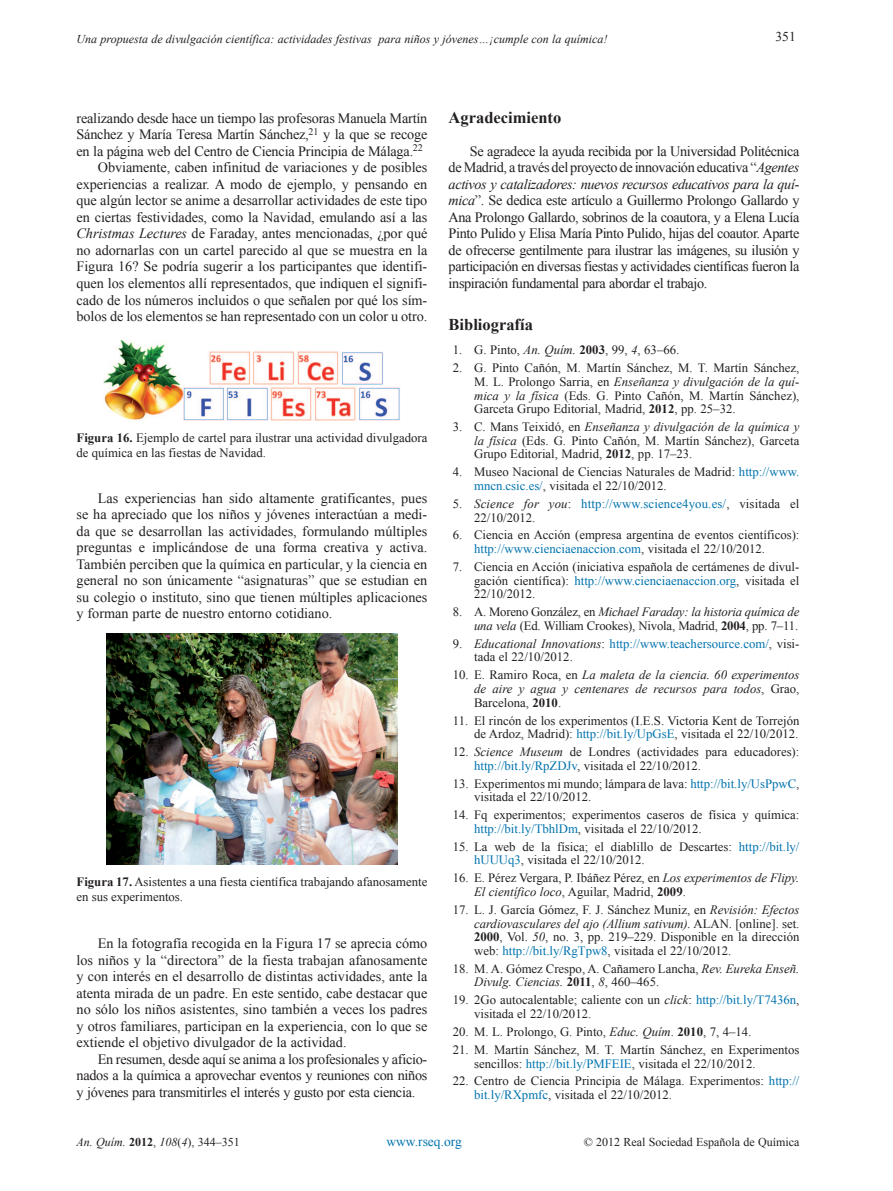
<style>
.page{position:relative;width:893px;height:1191px;background:#fff}
.page>*{position:absolute;margin:0;border:0;box-sizing:border-box;transform-origin:0 0}
.t1{font:700 16.5px "Times New Roman";color:#231f20}
.t2{font:14.25px/16.5px "Times New Roman";letter-spacing:-.005em;color:#231f20;text-align:justify}
.t3{font:13.5px "Times New Roman";color:#0073ae}
.t4{font:13.5px "Times New Roman";color:#231f20}
.t5{font:12.75px/13.6px "Times New Roman";color:#231f20}
.t6{font:12.75px/13.6px "Times New Roman";color:#0073ae}
.t7{font:italic 12.75px/13.6px "Times New Roman";color:#231f20;text-align:justify}
.t8{font:italic 12px "Times New Roman";color:#231f20}
.t9{font:12px "Times New Roman";color:#231f20}
.s1{font-style:italic}
.s2{font-weight:700}
.s3{color:#0073ae}
.s4{color:#231f20}
.s5{font-style:italic;color:#231f20}
.s6{font-style:normal}
.s7{font-weight:700;font-style:normal}
</style>
<div class="page">
<img style="left:103px;top:340px;width:297px;height:80px">
<img style="left:106px;top:633px;width:291px;height:231px">
<p class="t8" style="left:77px;top:34px;width:532px">Una propuesta de divulgación científica: actividades festivas para niños y jóvenes…¡cumple con la química!</p>
<p class="t4" style="left:775px;top:32px;width:22px">351</p>
<p class="t2" style="left:77px;top:111px;width:352px">realizando desde hace un tiempo las profesoras Manuela Martín</p>
<p class="t2" style="left:77px;top:128px;width:352px">Sánchez y María Teresa Martín Sánchez,<sup>21</sup> y la que se recoge</p>
<p class="t2" style="left:77px;top:144px;width:348px">en la página web del Centro de Ciencia Principia de Málaga.<sup>22</sup></p>
<p class="t2" style="left:98px;top:161px;width:331px">Obviamente, caben infinitud de variaciones y de posibles</p>
<p class="t2" style="left:77px;top:177px;width:352px">experiencias a realizar. A modo de ejemplo, y pensando en</p>
<p class="t2" style="left:77px;top:194px;width:352px">que algún lector se anime a desarrollar actividades de este tipo</p>
<p class="t2" style="left:77px;top:210px;width:352px">en ciertas festividades, como la Navidad, emulando así a las</p>
<p class="t2" style="left:77px;top:227px;width:352px"><span class="s1">Christmas Lectures</span> de Faraday, antes mencionadas, ¿por qué</p>
<p class="t2" style="left:77px;top:243px;width:352px">no adornarlas con un cartel parecido al que se muestra en la</p>
<p class="t2" style="left:77px;top:260px;width:352px">Figura 16? Se podría sugerir a los participantes que identifi-</p>
<p class="t2" style="left:77px;top:276px;width:352px">quen los elementos allí representados, que indiquen el signifi-</p>
<p class="t2" style="left:77px;top:293px;width:352px">cado de los números incluidos o que señalen por qué los sím-</p>
<p class="t2" style="left:77px;top:309px;width:352px">bolos de los elementos se han representado con un color u otro.</p>
<p class="t5" style="left:77px;top:431px;width:352px;line-height:15.3px"><span class="s2">Figura 16.</span> Ejemplo de cartel para ilustrar una actividad divulgadora de química en las fiestas de Navidad.</p>
<p class="t2" style="left:77px;top:491px;width:352px;text-indent:21px">Las experiencias han sido altamente gratificantes, pues se ha apreciado que los niños y jóvenes interactúan a medi&shy;da que se desarrollan las actividades, formulando múltiples preguntas e implicándose de una forma creativa y activa.<br>También perciben que la química en particular, y la ciencia en general no son únicamente “asignaturas” que se estudian en su colegio o instituto, sino que tienen múltiples aplicaciones y forman parte de nuestro entorno cotidiano.</p>
<p class="t5" style="left:77px;top:875px;width:352px;line-height:15.3px"><span class="s2">Figura 17.</span> Asistentes a una fiesta científica trabajando afanosamente en sus experimentos.</p>
<p class="t2" style="left:77px;top:936px;width:352px;text-indent:21px">En la fotografía recogida en la Figura 17 se aprecia cómo los niños y la “directora” de la fiesta trabajan afanosamente y con interés en el desarrollo de distintas actividades, ante la atenta mirada de un padre. En este sentido, cabe destacar que no sólo los niños asistentes, sino también a veces los padres y otros familiares, participan en la experiencia, con lo que se extiende el objetivo divulgador de la actividad.</p>
<p class="t2" style="left:77px;top:1052px;width:352px;text-indent:21px">En resumen, desde aquí se anima a los profesionales y aficio&shy;nados a la química a aprovechar eventos y reuniones con niños y jóvenes para transmitirles el interés y gusto por esta ciencia.</p>
<p class="t1" style="left:449px;top:112px;width:114px">Agradecimiento</p>
<p class="t2" style="left:449px;top:144px;width:352px;text-indent:21px">Se agradece la ayuda recibida por la Universidad Politécnica de Madrid, a través del proyecto de innovación educativa “<span class="s1">Agentes activos y catalizadores: nuevos recursos educativos para la quí&shy;mica</span>”. Se dedica este artículo a Guillermo Prolongo Gallardo y Ana Prolongo Gallardo, sobrinos de la coautora, y a Elena Lucía Pinto Pulido y Elisa María Pinto Pulido, hijas del coautor. Aparte de ofrecerse gentilmente para ilustrar las imágenes, su ilusión y participación en diversas fiestas y actividades científicas fueron la inspiración fundamental para abordar el trabajo.</p>
<p class="t1" style="left:449px;top:319px;width:86px">Bibliografía</p>
<p class="t5" style="left:453px;top:344px;width:228px">1. G. Pinto, <span class="s1">An. Quím.</span> <span class="s2">2003</span>, 99, <span class="s1">4</span>, 63–66.</p>
<p class="t5" style="left:474px;top:362px;width:327px;text-align:justify;text-indent:-21px">2. G. Pinto Cañón, M. Martín Sánchez, M. T. Martín Sánchez, M. L. Prolongo Sarria, en <span class="s1">Enseñanza y divulgación de la quí&shy;mica y la física</span> (Eds. G. Pinto Cañón, M. Martín Sánchez), Garceta Grupo Editorial, Madrid, <span class="s2">2012</span>, pp. 25–32.</p>
<p class="t5" style="left:474px;top:421px;width:327px;text-align:justify;text-indent:-21px">3. C. Mans Teixidó, en <span class="s1">Enseñanza y divulgación de la química y la física</span> (Eds. G. Pinto Cañón, M. Martín Sánchez), Garceta Grupo Editorial, Madrid, <span class="s2">2012</span>, pp. 17–23.</p>
<p class="t5" style="left:474px;top:466px;width:327px;text-indent:-21px">4. Museo Nacional de Ciencias Naturales de Madrid: <span class="s3">http://www. mncn.csic.es/</span>, visitada el 22/10/2012.</p>
<p class="t6" style="left:474px;top:496px;width:327px;text-indent:-21px"><span class="s4">5.</span> <span class="s5">Science for you</span><span class="s4">:</span> http://www.science4you.es/<span class="s4">, visitada el<br>22/10/2012.</span></p>
<p class="t5" style="left:474px;top:529px;width:327px;text-indent:-21px">6. Ciencia en Acción (empresa argentina de eventos científicos): <span class="s3">http://www.cienciaenaccion.com</span>, visitada el 22/10/2012.</p>
<p class="t5" style="left:474px;top:561px;width:327px;text-align:justify;text-indent:-21px">7. Ciencia en Acción (iniciativa española de certámenes de divul&shy;gación científica): <span class="s3">http://www.cienciaenaccion.org</span>, visitada el 22/10/2012.</p>
<p class="t5" style="left:453px;top:606px;width:348px;text-align:right">8. A. Moreno González, en <span class="s1">Michael Faraday: la historia química de una vela</span> (Ed. William Crookes), Nivola, Madrid, <span class="s2">2004</span>, pp. 7–11.</p>
<p class="t6" style="left:474px;top:636px;width:327px;text-indent:-21px"><span class="s4">9.</span> <span class="s5">Educational Innovations</span><span class="s4">:</span> http://www.teachersource.com/<span class="s4">, visi&shy;tada el 22/10/2012.</span></p>
<p class="t7" style="left:474px;top:669px;width:327px;text-indent:-21px"><span class="s6">10. E. Ramiro Roca, en</span> La maleta de la ciencia. 60 experimentos de aire y agua y centenares de recursos para todos<span class="s6">, Grao, Barcelona,</span> <span class="s7">2010</span><span class="s6">.</span></p>
<p class="t5" style="left:453px;top:714px;width:348px;text-align:right">11. El rincón de los experimentos (I.E.S. Victoria Kent de Torrejón de Ardoz, Madrid): <span class="s3">http://bit.ly/UpGsE</span>, visitada el 22/10/2012.</p>
<p class="t5" style="left:474px;top:746px;width:327px;text-indent:-21px">12. <span class="s1">Science Museum</span> de Londres (actividades para educadores): <span class="s3">http://bit.ly/RpZDJv</span>, visitada el 22/10/2012.</p>
<p class="t5" style="left:474px;top:778px;width:327px;text-indent:-21px">13. Experimentos mi mundo; lámpara de lava: <span class="s3">http://bit.ly/UsPpwC</span>, visitada el 22/10/2012.</p>
<p class="t5" style="left:474px;top:809px;width:327px;text-indent:-21px">14. Fq experimentos; experimentos caseros de física y química: <span class="s3">http://bit.ly/TbhlDm</span>, visitada el 22/10/2012.</p>
<p class="t5" style="left:474px;top:841px;width:327px;text-indent:-21px">15. La web de la física; el diablillo de Descartes: <span class="s3">http://bit.ly/ hUUUq3</span>, visitada el 22/10/2012.</p>
<p class="t5" style="left:474px;top:872px;width:327px;text-indent:-21px">16. E. Pérez Vergara, P. Ibáñez Pérez, en <span class="s1">Los experimentos de Flipy.<br>El científico loco</span>, Aguilar, Madrid, <span class="s2">2009</span>.</p>
<p class="t5" style="left:474px;top:904px;width:327px;text-align:justify;text-indent:-21px">17. L. J. García Gómez, F. J. Sánchez Muniz, en <span class="s1">Revisión: Efectos cardiovasculares del ajo (Allium sativum).</span> ALAN. [online]. set.<br><span class="s2">2000</span>, Vol. <span class="s1">50</span>, no. 3, pp. 219–229. Disponible en la dirección web: <span class="s3">http://bit.ly/RgTpw8</span>, visitada el 22/10/2012.</p>
<p class="t5" style="left:474px;top:963px;width:327px;text-indent:-21px">18. M. A. Gómez Crespo, A. Cañamero Lancha, <span class="s1">Rev. Eureka Enseñ.<br>Divulg. Ciencias.</span> <span class="s2">2011</span>, <span class="s1">8</span>, 460–465.</p>
<p class="t5" style="left:474px;top:994px;width:327px;text-indent:-21px">19. 2Go autocalentable; caliente con un <span class="s1">click</span>: <span class="s3">http://bit.ly/T7436n</span>, visitada el 22/10/2012.</p>
<p class="t5" style="left:453px;top:1026px;width:300px">20. M. L. Prolongo, G. Pinto, <span class="s1">Educ. Quím</span>. <span class="s2">2010</span>, 7, 4–14.</p>
<p class="t5" style="left:474px;top:1044px;width:327px;text-indent:-21px">21. M. Martín Sánchez, M. T. Martín Sánchez, en Experimentos sencillos: <span class="s3">http://bit.ly/PMFEIE</span>, visitada el 22/10/2012.</p>
<p class="t5" style="left:474px;top:1075px;width:327px;text-indent:-21px">22. Centro de Ciencia Principia de Málaga. Experimentos: <span class="s3">http:// bit.ly/RXpmfc</span>, visitada el 22/10/2012.</p>
<p class="t8" style="left:77px;top:1138px;width:165px">An. Quím. <span class="s7">2012</span><span class="s6">,</span> 108<span class="s6">(</span>4<span class="s6">), 344–351</span></p>
<p class="t3" style="left:386px;top:1137px;width:77px">www.rseq.org</p>
<p class="t9" style="left:584px;top:1138px;width:217px">© 2012 Real Sociedad Española de Química</p>
</div>
